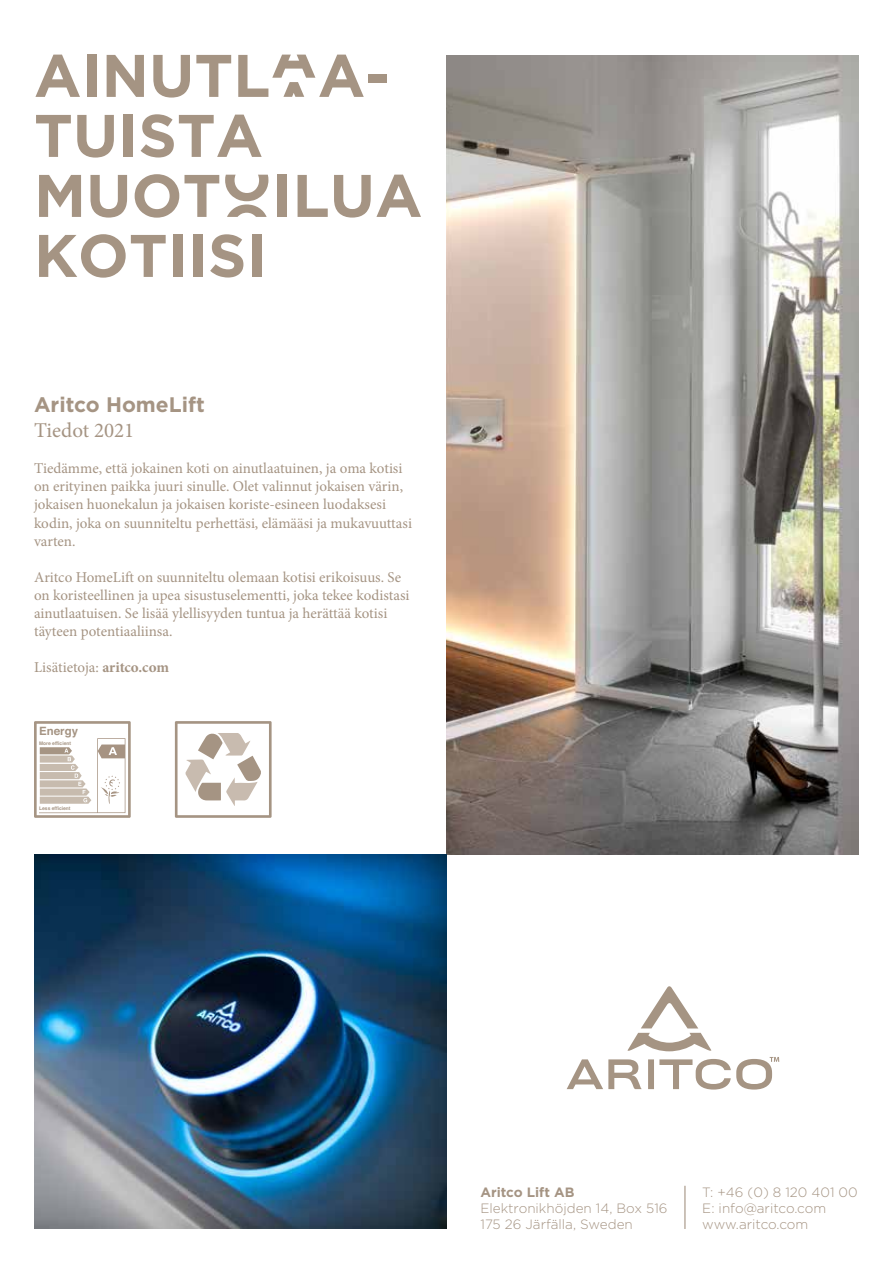
<style>
.page{position:relative;width:893px;height:1263px;background:#fff}
.page>*{position:absolute;margin:0;border:0;box-sizing:border-box;transform-origin:0 0}
.t1{font:700 60px/60px "Aritco Letter Lift";color:#a59483}
.t2{font:700 21px "Gotham";color:#a59483}
.t3{font:21px "Minion Pro";color:#a59483}
.t4{font:15px/18px "Minion Pro";color:#a59483}
.t5{font:300 13.5px/16.2px "Gotham";color:#a59483}
.t6{font:700 13.5px "Gotham";color:#a59483}
.t7{font:700 11.4px "Helvetica";color:#a59483}
.t8{font:700 4.95px "Helvetica";color:#a59483}
.s1{font-weight:700}
</style>
<div class="page">
<svg style="left:175px;top:721px;width:97px;height:97px"></svg>
<img style="left:446px;top:55px;width:413px;height:800px">
<img style="left:34px;top:855px;width:412px;height:374px">
<svg style="left:627px;top:986px;width:85px;height:65px"></svg>
<svg style="left:567px;top:1057px;width:212px;height:32px"></svg>
<svg style="left:34px;top:721px;width:97px;height:97px"></svg>
<hr style="left:684px;top:1186px;width:1px;height:43px;background:#a59483">
<h1 class="t1" style="left:34px;top:45px;width:390px">AINUTLAA-<br>TUISTA<br>MUOTOILUA<br>KOTIISI</h1>
<h2 class="t2" style="left:34px;top:391px;width:172px">Aritco HomeLift</h2>
<h2 class="t3" style="left:34px;top:417px;width:102px">Tiedot 2021</h2>
<p class="t4" style="left:34px;top:460px;width:379px">Tiedämme, että jokainen koti on ainutlaatuinen, ja oma kotisi on erityinen paikka juuri sinulle. Olet valinnut jokaisen värin, jokaisen huonekalun ja jokaisen koriste-esineen luodaksesi kodin, joka on suunniteltu perhettäsi, elämääsi ja mukavuuttasi varten.</p>
<p class="t4" style="left:34px;top:568px;width:377px">Aritco HomeLift on suunniteltu olemaan kotisi erikoisuus. Se on koristeellinen ja upea sisustuselementti, joka tekee kodistasi ainutlaatuisen. Se lisää ylellisyyden tuntua ja herättää kotisi täyteen potentiaaliinsa.</p>
<p class="t4" style="left:34px;top:658px;width:137px">Lisätietoja: <span class="s1">aritco.com</span></p>
<p class="t7" style="left:39px;top:721px;width:40px">Energy</p>
<p class="t8" style="left:39px;top:739px;width:33px">More efficient</p>
<p class="t8" style="left:39px;top:804px;width:33px">Less efficient</p>
<p class="t6" style="left:480px;top:1183px;width:95px">Aritco Lift AB</p>
<p class="t5" style="left:480px;top:1199px;width:189px">Elektronikhöjden 14, Box 516<br>175 26 Järfälla, Sweden</p>
<p class="t5" style="left:702px;top:1183px;width:157px">T: +46 (0) 8 120 401 00<br>E: info@aritco.com www.aritco.com</p>
</div>
